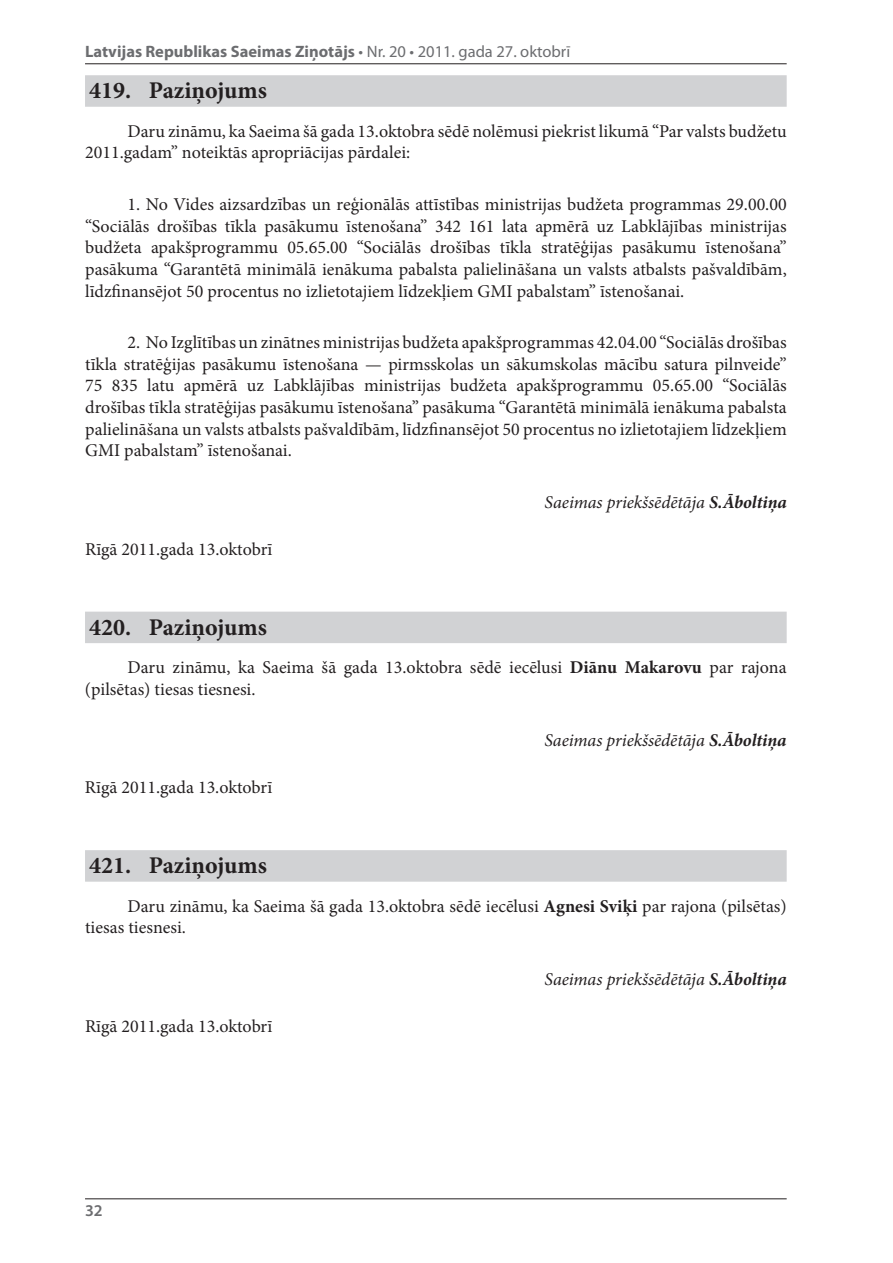
<style>
.page{position:relative;width:893px;height:1263px;background:#fff}
.page>*{position:absolute;margin:0;border:0;box-sizing:border-box;transform-origin:0 0}
.t1{font:700 24px "Minion Pro";color:#231f20}
.t2{font:18px/21.6px "Minion Pro";color:#231f20}
.t3{font:italic 18px "Minion Pro";letter-spacing:-.005em;color:#231f20}
.t4{font:700 16.5px "Myriad Pro";color:#6c6d70}
.t5{font:600 16.5px "Myriad Pro";color:#6c6d70}
.s1{font-weight:400}
.s2{font-weight:700}
</style>
<div class="page">
<hr style="left:85px;top:63px;width:702px;height:1px;background:#231f20">
<hr style="left:85px;top:1198px;width:702px;height:1px;background:#231f20">
<div style="left:85px;top:75px;width:702px;height:32px;background:#d1d2d4"></div>
<div style="left:85px;top:612px;width:702px;height:31px;background:#d1d2d4"></div>
<div style="left:85px;top:850px;width:702px;height:32px;background:#d1d2d4"></div>
<p class="t4" style="left:85px;top:41px;width:487px">Latvijas Republikas Saeimas Ziņotājs <span class="s1">• Nr. 20 • 2011. gada 27. oktobrī</span></p>
<h1 class="t1" style="left:89px;top:74px;width:179px">419. Paziņojums</h1>
<p class="t2" style="left:85px;top:120px;width:703px;text-indent:42px">Daru zināmu, ka Saeima šā gada 13.oktobra sēdē nolēmusi piekrist likumā “Par valsts budžetu<br>2011.gadam” noteiktās apropriācijas pārdalei:</p>
<p class="t2" style="left:85px;top:194px;width:703px;text-align:justify;text-indent:43px">1. No Vides aizsardzības un reģionālās attīstības ministrijas budžeta programmas 29.00.00 “Sociālās drošības tīkla pasākumu īstenošana” 342 161 lata apmērā uz Labklājības ministrijas budžeta apakšprogrammu 05.65.00 “Sociālās drošības tīkla stratēģijas pasākumu īstenošana” pasākuma “Garantētā minimālā ienākuma pabalsta palielināšana un valsts atbalsts pašvaldībām, līdzfinansējot 50 procentus no izlietotajiem līdzekļiem GMI pabalstam” īstenošanai.</p>
<p class="t2" style="left:85px;top:332px;width:703px;text-align:justify;text-indent:43px">2. No Izglītības un zinātnes ministrijas budžeta apakšprogrammas 42.04.00 “Sociālās drošības tīkla stratēģijas pasākumu īstenošana — pirmsskolas un sākumskolas mācību satura pilnveide” 75 835 latu apmērā uz Labklājības ministrijas budžeta apakšprogrammu 05.65.00 “Sociālās drošības tīkla stratēģijas pasākumu īstenošana” pasākuma “Garantētā minimālā ienākuma pabalsta palielināšana un valsts atbalsts pašvaldībām, līdzfinansējot 50 procentus no izlietotajiem līdzekļiem GMI pabalstam” īstenošanai.</p>
<p class="t3" style="left:545px;top:490px;width:244px">Saeimas priekšsēdētāja <span class="s2">S.Āboltiņa</span></p>
<p class="t2" style="left:85px;top:538px;width:189px">Rīgā 2011.gada 13.oktobrī</p>
<h1 class="t1" style="left:89px;top:610px;width:179px">420. Paziņojums</h1>
<p class="t2" style="left:85px;top:657px;width:703px;text-indent:43px">Daru zināmu, ka Saeima šā gada 13.oktobra sēdē iecēlusi <span class="s2">Diānu Makarovu</span> par rajona (pilsētas) tiesas tiesnesi.</p>
<p class="t3" style="left:544px;top:728px;width:244px">Saeimas priekšsēdētāja <span class="s2">S.Āboltiņa</span></p>
<p class="t2" style="left:85px;top:777px;width:189px">Rīgā 2011.gada 13.oktobrī</p>
<h1 class="t1" style="left:89px;top:848px;width:179px">421. Paziņojums</h1>
<p class="t2" style="left:85px;top:895px;width:703px;text-indent:43px">Daru zināmu, ka Saeima šā gada 13.oktobra sēdē iecēlusi <span class="s2">Agnesi Sviķi</span> par rajona (pilsētas) tiesas tiesnesi.</p>
<p class="t3" style="left:544px;top:967px;width:244px">Saeimas priekšsēdētāja <span class="s2">S.Āboltiņa</span></p>
<p class="t2" style="left:85px;top:1015px;width:189px">Rīgā 2011.gada 13.oktobrī</p>
<p class="t5" style="left:85px;top:1200px;width:19px">32</p>
</div>
